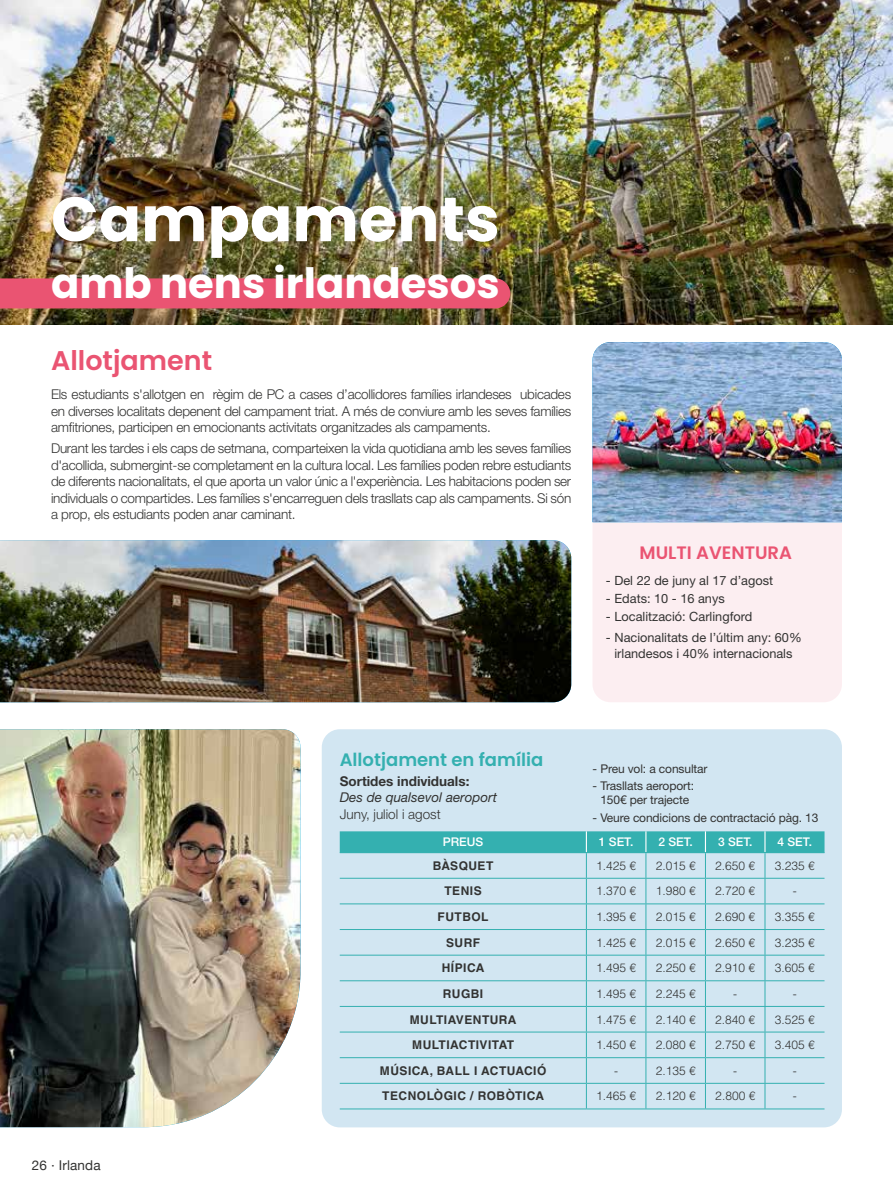
<style>
.page{position:relative;width:893px;height:1191px;background:#fff}
.page>*{position:absolute;margin:0;border:0;box-sizing:border-box;transform-origin:0 0}
.t1{font:700 62.55px "Poppins";color:#fff}
.t2{font:700 41.7px "Poppins";color:#fff}
.t3{font:600 27px "Poppins";color:#ea5472}
.t4{font:600 18px "Poppins";color:#34b0b0}
.t5{font:600 18px "Poppins";color:#ea5472}
.t6{font:300 13.5px/16.5px "Helvetica Neue LT Std";letter-spacing:-.02em;color:#333332;text-align:justify}
.t7{font:italic 13.5px "Helvetica Neue LT Std";color:#333332}
.t8{font:700 13.5px "Helvetica Neue LT Std";color:#333332}
.t9{font:300 13.5px "Helvetica Neue LT Std";color:#333332}
.t10{font:13.5px "Helvetica Neue";letter-spacing:.01em;color:#333332}
.t11{font:12.75px/16.5px "Helvetica Neue LT Std";color:#333332;text-align:center}
.t12{font:300 12px "Helvetica LT Std";color:#333332}
.t13{font:700 12px "Helvetica LT Std";letter-spacing:.04em;color:#333332}
.t14{font:12px/13.5px "Helvetica Neue LT Std";letter-spacing:-.01em;color:#333332;text-align:center}
.t15{font:500 12px "Helvetica Neue LT Std";color:#fff}
</style>
<div class="page">
<img style="left:0;top:540px;width:571px;height:162px">
<img style="left:0;top:0;width:893px;height:324px">
<div style="left:592px;top:342px;width:250px;height:360px;background:#fceef1;border-radius:18px"></div>
<img style="left:592px;top:342px;width:250px;height:180px">
<div style="left:0;top:278px;width:510px;height:30px;background:#ea5472"></div>
<div style="left:322px;top:729px;width:520px;height:398px;background:#d2e6f2;border-radius:18px"></div>
<hr style="left:340px;top:1108px;width:246px;height:1px;background:#34b0b0">
<hr style="left:586px;top:1108px;width:60px;height:1px;background:#34b0b0">
<hr style="left:646px;top:1108px;width:59px;height:1px;background:#34b0b0">
<hr style="left:705px;top:1108px;width:60px;height:1px;background:#34b0b0">
<hr style="left:765px;top:1108px;width:59px;height:1px;background:#34b0b0">
<svg style="left:340px;top:831px;width:484px;height:277px"></svg>
<img style="left:0;top:729px;width:300px;height:398px">
<h1 class="t1" style="left:51px;top:183px;width:450px">Campaments</h1>
<h2 class="t2" style="left:51px;top:259px;width:450px">amb nens irlandesos</h2>
<h3 class="t3" style="left:51px;top:345px;width:163px">Allotjament</h3>
<p class="t6" style="left:51px;top:386px;width:522px">Els estudiants s'allotgen en règim de PC a cases d’acollidores famílies irlandeses ubicades en diverses localitats depenent del campament triat. A més de conviure amb les seves famílies amfitriones, participen en emocionants activitats organitzades als campaments.</p>
<p class="t6" style="left:51px;top:440px;width:522px">Durant les tardes i els caps de setmana, comparteixen la vida quotidiana amb les seves famílies d'acollida, submergint-se completament en la cultura local. Les famílies poden rebre estudiants de diferents nacionalitats, el que aporta un valor únic a l'experiència. Les habitacions poden ser individuals o compartides. Les famílies s'encarreguen dels trasllats cap als campaments. Si són a prop, els estudiants poden anar caminant.</p>
<h3 class="t5" style="left:639px;top:542px;width:154px">MULTI AVENTURA</h3>
<p class="t11" style="left:606px;top:572px;width:169px">- Del 22 de juny al 17 d’agost</p>
<p class="t11" style="left:606px;top:590px;width:120px">- Edats: 10 - 16 anys</p>
<p class="t11" style="left:606px;top:608px;width:148px">- Localització: Carlingford</p>
<p class="t11" style="left:606px;top:628px;width:197px">- Nacionalitats de l’últim any: 60% irlandesos i 40% internacionals</p>
<h3 class="t4" style="left:340px;top:749px;width:205px">Allotjament en família</h3>
<p class="t8" style="left:340px;top:772px;width:131px">Sortides individuals:</p>
<p class="t7" style="left:340px;top:789px;width:159px">Des de qualsevol aeroport</p>
<p class="t9" style="left:340px;top:805px;width:103px">Juny, juliol i agost</p>
<p class="t14" style="left:593px;top:761px;width:116px">- Preu vol: a consultar</p>
<p class="t14" style="left:593px;top:779px;width:103px">- Trasllats aeroport:<br>150€ per trajecte</p>
<p class="t14" style="left:593px;top:810px;width:227px">- Veure condicions de contractació pàg. 13</p>
<p class="t10" style="left:32px;top:1155px;width:70px">26 · Irlanda</p>
<p class="t15" style="left:443px;top:835px;width:42px">PREUS</p>
<p class="t15" style="left:599px;top:835px;width:36px">1 SET.</p>
<p class="t15" style="left:658px;top:835px;width:36px">2 SET.</p>
<p class="t15" style="left:718px;top:835px;width:36px">3 SET.</p>
<p class="t15" style="left:777px;top:835px;width:36px">4 SET.</p>
<p class="t13" style="left:433px;top:858px;width:62px">BÀSQUET</p>
<p class="t12" style="left:596px;top:858px;width:42px">1.425 €</p>
<p class="t12" style="left:656px;top:858px;width:42px">2.015 €</p>
<p class="t12" style="left:715px;top:858px;width:42px">2.650 €</p>
<p class="t12" style="left:775px;top:858px;width:42px">3.235 €</p>
<p class="t13" style="left:444px;top:883px;width:39px">TENIS</p>
<p class="t12" style="left:596px;top:883px;width:42px">1.370 €</p>
<p class="t12" style="left:656px;top:883px;width:42px">1.980 €</p>
<p class="t12" style="left:715px;top:883px;width:42px">2.720 €</p>
<p class="t12" style="left:793px;top:883px;width:5px">-</p>
<p class="t13" style="left:438px;top:909px;width:53px">FUTBOL</p>
<p class="t12" style="left:596px;top:909px;width:42px">1.395 €</p>
<p class="t12" style="left:656px;top:909px;width:42px">2.015 €</p>
<p class="t12" style="left:715px;top:909px;width:42px">2.690 €</p>
<p class="t12" style="left:775px;top:909px;width:42px">3.355 €</p>
<p class="t13" style="left:446px;top:935px;width:36px">SURF</p>
<p class="t12" style="left:596px;top:935px;width:42px">1.425 €</p>
<p class="t12" style="left:656px;top:935px;width:42px">2.015 €</p>
<p class="t12" style="left:715px;top:935px;width:42px">2.650 €</p>
<p class="t12" style="left:775px;top:935px;width:42px">3.235 €</p>
<p class="t13" style="left:442px;top:960px;width:44px">HÍPICA</p>
<p class="t12" style="left:596px;top:960px;width:42px">1.495 €</p>
<p class="t12" style="left:656px;top:960px;width:42px">2.250 €</p>
<p class="t12" style="left:715px;top:960px;width:42px">2.910 €</p>
<p class="t12" style="left:775px;top:960px;width:42px">3.605 €</p>
<p class="t13" style="left:443px;top:986px;width:42px">RUGBI</p>
<p class="t12" style="left:596px;top:986px;width:42px">1.495 €</p>
<p class="t12" style="left:656px;top:986px;width:42px">2.245 €</p>
<p class="t12" style="left:733px;top:986px;width:5px">-</p>
<p class="t12" style="left:793px;top:986px;width:5px">-</p>
<p class="t13" style="left:410px;top:1012px;width:108px">MULTIAVENTURA</p>
<p class="t12" style="left:596px;top:1011px;width:42px">1.475 €</p>
<p class="t12" style="left:656px;top:1011px;width:42px">2.140 €</p>
<p class="t12" style="left:715px;top:1011px;width:42px">2.840 €</p>
<p class="t12" style="left:775px;top:1011px;width:42px">3.525 €</p>
<p class="t13" style="left:412px;top:1037px;width:103px">MULTIACTIVITAT</p>
<p class="t12" style="left:596px;top:1037px;width:42px">1.450 €</p>
<p class="t12" style="left:656px;top:1037px;width:42px">2.080 €</p>
<p class="t12" style="left:715px;top:1037px;width:42px">2.750 €</p>
<p class="t12" style="left:775px;top:1037px;width:42px">3.405 €</p>
<p class="t13" style="left:380px;top:1063px;width:168px">MÚSICA, BALL I ACTUACIÓ</p>
<p class="t12" style="left:614px;top:1063px;width:5px">-</p>
<p class="t12" style="left:656px;top:1063px;width:42px">2.135 €</p>
<p class="t12" style="left:733px;top:1063px;width:5px">-</p>
<p class="t12" style="left:793px;top:1063px;width:5px">-</p>
<p class="t13" style="left:382px;top:1088px;width:163px">TECNOLÒGIC / ROBÒTICA</p>
<p class="t12" style="left:596px;top:1088px;width:42px">1.465 €</p>
<p class="t12" style="left:656px;top:1088px;width:42px">2.120 €</p>
<p class="t12" style="left:715px;top:1088px;width:42px">2.800 €</p>
<p class="t12" style="left:793px;top:1088px;width:5px">-</p>
</div>
